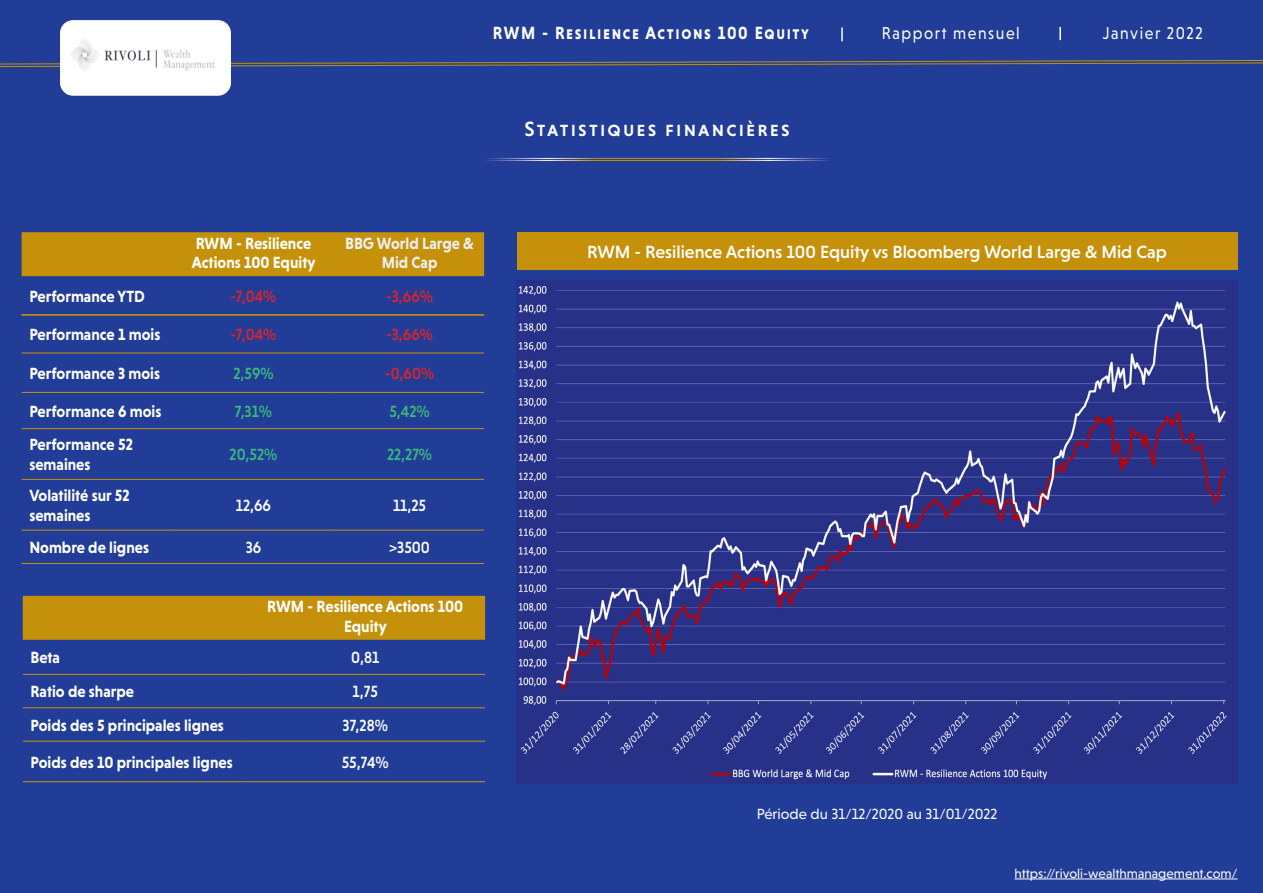
<style>
.page{position:relative;width:1263px;height:893px;background:#fff}
.page>*{position:absolute;margin:0;border:0;box-sizing:border-box;transform-origin:0 0}
.t1{font:21px "Niveau Grotesk Medium Small Caps";letter-spacing:.1em;color:#fff}
.t2{font:500 18px "Niveau Grotesk";color:#fff}
.t3{font:18px "Niveau Grotesk Bold Small Caps";letter-spacing:.1em;color:#fff;scale:.9 1}
.t4{font:17.55px "Niveau Grotesk";letter-spacing:.1em;color:#fff;scale:.9 1}
.t5{font:700 16.5px/19.8px "Niveau Grotesk";color:#fff;scale:.93 1}
.t6{font:500 16.5px "Niveau Grotesk";color:#fff;scale:.93 1}
.t7{font:500 16.5px "Niveau Grotesk";color:#dc222b;scale:.93 1}
.t8{font:500 16.5px "Niveau Grotesk";color:#39b97a;scale:.93 1}
.t9{font:700 16.5px/19.8px "Niveau Grotesk";color:#edeff0;text-align:center;scale:.93 1}
.t10{font:15px "Niveau Grotesk";color:#fff}
.t11{font:13.5px "Niveau Grotesk";color:#fff}
</style>
<div class="page">
<div style="left:0;top:0;width:1262px;height:893px;background:#223d97"></div>
<svg style="left:1059px;top:27px;width:2px;height:13px"></svg>
<svg style="left:841px;top:28px;width:2px;height:13px"></svg>
<hr style="left:1014px;top:879px;width:223px;height:1px;background:#fff">
<hr style="left:1262px;top:0;width:1px;height:893px;background:#223d97">
<svg style="left:0;top:60px;width:1263px;height:7px"></svg>
<div style="left:60px;top:20px;width:171px;height:76px;background:#fff;border:1px solid #fff;border-radius:12px"></div>
<img style="left:71px;top:39px;width:144px;height:32px">
<div style="left:22px;top:232px;width:462px;height:44px;background:#c5910a"></div>
<hr style="left:22px;top:314px;width:150px;height:1px;background:#c5910a">
<hr style="left:22px;top:315px;width:150px;height:1px;background:#c5910a">
<hr style="left:172px;top:314px;width:163px;height:1px;background:#c5910a">
<hr style="left:172px;top:315px;width:163px;height:1px;background:#c5910a">
<hr style="left:335px;top:314px;width:149px;height:1px;background:#c5910a">
<hr style="left:335px;top:315px;width:149px;height:1px;background:#c5910a">
<hr style="left:22px;top:353px;width:150px;height:1px;background:#c5910a">
<hr style="left:172px;top:353px;width:163px;height:1px;background:#c5910a">
<hr style="left:335px;top:353px;width:149px;height:1px;background:#c5910a">
<hr style="left:22px;top:428px;width:150px;height:1px;background:#c5910a">
<hr style="left:172px;top:428px;width:163px;height:1px;background:#c5910a">
<hr style="left:335px;top:428px;width:149px;height:1px;background:#c5910a">
<hr style="left:22px;top:392px;width:150px;height:1px;background:#c5910a">
<hr style="left:172px;top:392px;width:163px;height:1px;background:#c5910a">
<hr style="left:335px;top:392px;width:149px;height:1px;background:#c5910a">
<hr style="left:22px;top:479px;width:150px;height:1px;background:#c5910a">
<hr style="left:172px;top:479px;width:163px;height:1px;background:#c5910a">
<hr style="left:335px;top:479px;width:149px;height:1px;background:#c5910a">
<hr style="left:22px;top:530px;width:150px;height:1px;background:#c5910a">
<hr style="left:172px;top:530px;width:163px;height:1px;background:#c5910a">
<hr style="left:335px;top:530px;width:149px;height:1px;background:#c5910a">
<hr style="left:22px;top:563px;width:150px;height:1px;background:#c5910a">
<hr style="left:172px;top:563px;width:163px;height:1px;background:#c5910a">
<hr style="left:335px;top:563px;width:149px;height:1px;background:#c5910a">
<img style="left:516px;top:280px;width:721px;height:503px">
<div style="left:23px;top:596px;width:462px;height:44px;background:#c5910a"></div>
<hr style="left:23px;top:674px;width:222px;height:1px;background:#c5910a">
<hr style="left:245px;top:674px;width:240px;height:1px;background:#c5910a">
<hr style="left:23px;top:707px;width:222px;height:1px;background:#c5910a">
<hr style="left:245px;top:707px;width:240px;height:1px;background:#c5910a">
<hr style="left:23px;top:741px;width:222px;height:1px;background:#c5910a">
<hr style="left:245px;top:741px;width:240px;height:1px;background:#c5910a">
<hr style="left:23px;top:781px;width:222px;height:1px;background:#c5910a">
<hr style="left:245px;top:781px;width:240px;height:1px;background:#c5910a">
<div style="left:516px;top:232px;width:721px;height:38px;background:#c5910a"></div>
<hr style="left:472px;top:160px;width:370px;height:1px;background:#fff">
<hr style="left:472px;top:158px;width:370px;height:1px;background:#fff">
<p class="t3" style="left:493px;top:23px;width:353px">RWM - Resilience Actions 100 Equity</p>
<p class="t4" style="left:882px;top:23px;width:155px">Rapport mensuel</p>
<p class="t4" style="left:1103px;top:23px;width:113px">Janvier 2022</p>
<p class="t1" style="left:524px;top:117px;width:267px">Statistiques financières</p>
<p class="t5" style="left:192px;top:233px;width:134px">RWM - Resilience<br>Actions 100 Equity</p>
<p class="t9" style="left:345px;top:233px;width:140px">BBG World Large &amp;<br>Mid Cap</p>
<p class="t5" style="left:29px;top:286px;width:126px">Performance YTD</p>
<p class="t7" style="left:231px;top:287px;width:51px">-7,04%</p>
<p class="t7" style="left:386px;top:287px;width:52px">-3,66%</p>
<p class="t5" style="left:29px;top:324px;width:142px">Performance 1 mois</p>
<p class="t7" style="left:231px;top:325px;width:51px">-7,04%</p>
<p class="t7" style="left:386px;top:325px;width:52px">-3,66%</p>
<p class="t5" style="left:29px;top:363px;width:142px">Performance 3 mois</p>
<p class="t8" style="left:233px;top:364px;width:45px">2,59%</p>
<p class="t7" style="left:385px;top:364px;width:54px">-0,60%</p>
<p class="t5" style="left:29px;top:401px;width:143px">Performance 6 mois</p>
<p class="t8" style="left:235px;top:402px;width:42px">7,31%</p>
<p class="t8" style="left:389px;top:402px;width:45px">5,42%</p>
<p class="t5" style="left:29px;top:435px;width:113px">Performance 52 semaines</p>
<p class="t8" style="left:230px;top:445px;width:53px">20,52%</p>
<p class="t8" style="left:387px;top:445px;width:50px">22,27%</p>
<p class="t5" style="left:29px;top:485px;width:109px">Volatilité sur 52 semaines</p>
<p class="t6" style="left:236px;top:496px;width:39px">12,66</p>
<p class="t6" style="left:393px;top:496px;width:37px">11,25</p>
<p class="t5" style="left:29px;top:537px;width:130px">Nombre de lignes</p>
<p class="t6" style="left:246px;top:538px;width:18px">36</p>
<p class="t6" style="left:389px;top:538px;width:45px">&gt;3500</p>
<p class="t5" style="left:267px;top:596px;width:212px;text-align:center">RWM - Resilience Actions 100<br>Equity</p>
<p class="t5" style="left:31px;top:648px;width:33px">Beta</p>
<p class="t6" style="left:351px;top:648px;width:32px">0,81</p>
<p class="t5" style="left:31px;top:682px;width:113px">Ratio de sharpe</p>
<p class="t6" style="left:353px;top:682px;width:29px">1,75</p>
<p class="t5" style="left:31px;top:715px;width:209px">Poids des 5 principales lignes</p>
<p class="t6" style="left:343px;top:716px;width:50px">37,28%</p>
<p class="t5" style="left:31px;top:752px;width:219px">Poids des 10 principales lignes</p>
<p class="t6" style="left:342px;top:753px;width:52px">55,74%</p>
<p class="t2" style="left:587px;top:242px;width:581px">RWM - Resilience Actions 100 Equity vs Bloomberg World Large &amp; Mid Cap</p>
<p class="t10" style="left:757px;top:806px;width:242px">Période du 31/12/2020 au 31/01/2022</p>
<p class="t11" style="left:1014px;top:865px;width:224px">https://rivoli-wealthmanagement.com/</p>
</div>
